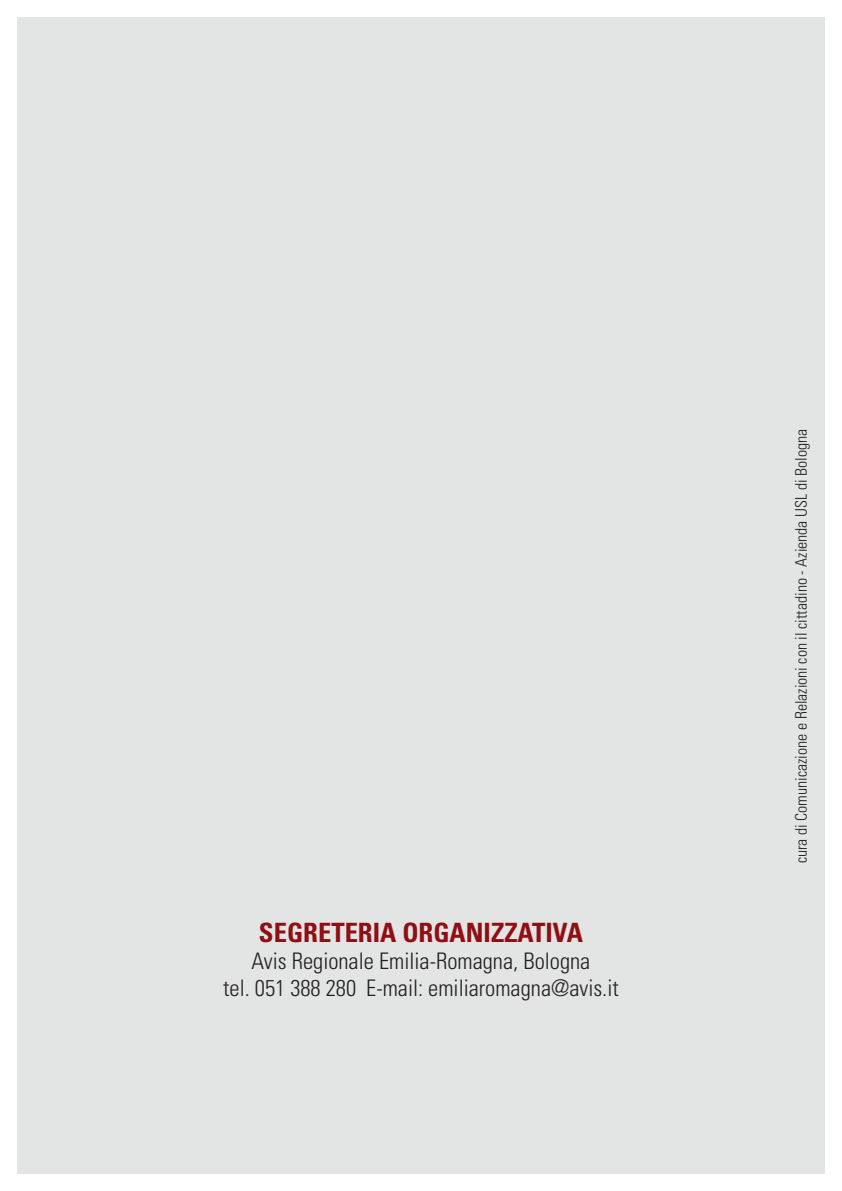
<style>
.page{position:relative;width:842px;height:1191px;background:#fff}
.page>*{position:absolute;margin:0;border:0;box-sizing:border-box;transform-origin:0 0}
.t1{font:700 condensed 26.6px "Univers LT Std";color:#900f13}
.t2{font:300 condensed 22.8px "Univers LT Std";color:#231f20}
.t3{font:300 condensed 16px "Univers LT Std";color:#231f20}
</style>
<div class="page">
<div style="left:17px;top:17px;width:808px;height:1157px;background:#e2e5e4"></div>
<p class="t1" style="left:259px;top:915px;width:326px">SEGRETERIA ORGANIZZATIVA</p>
<p class="t2" style="left:252px;top:947px;width:340px">Avis Regionale Emilia-Romagna, Bologna</p>
<p class="t2" style="left:223px;top:974px;width:397px">tel. 051 388 280 E-mail: emiliaromagna@avis.it</p>
<p class="t3" style="left:791px;top:863px;width:436px;rotate:-90deg">cura di Comunicazione e Relazioni con il cittadino - Azienda USL di Bologna</p>
</div>
